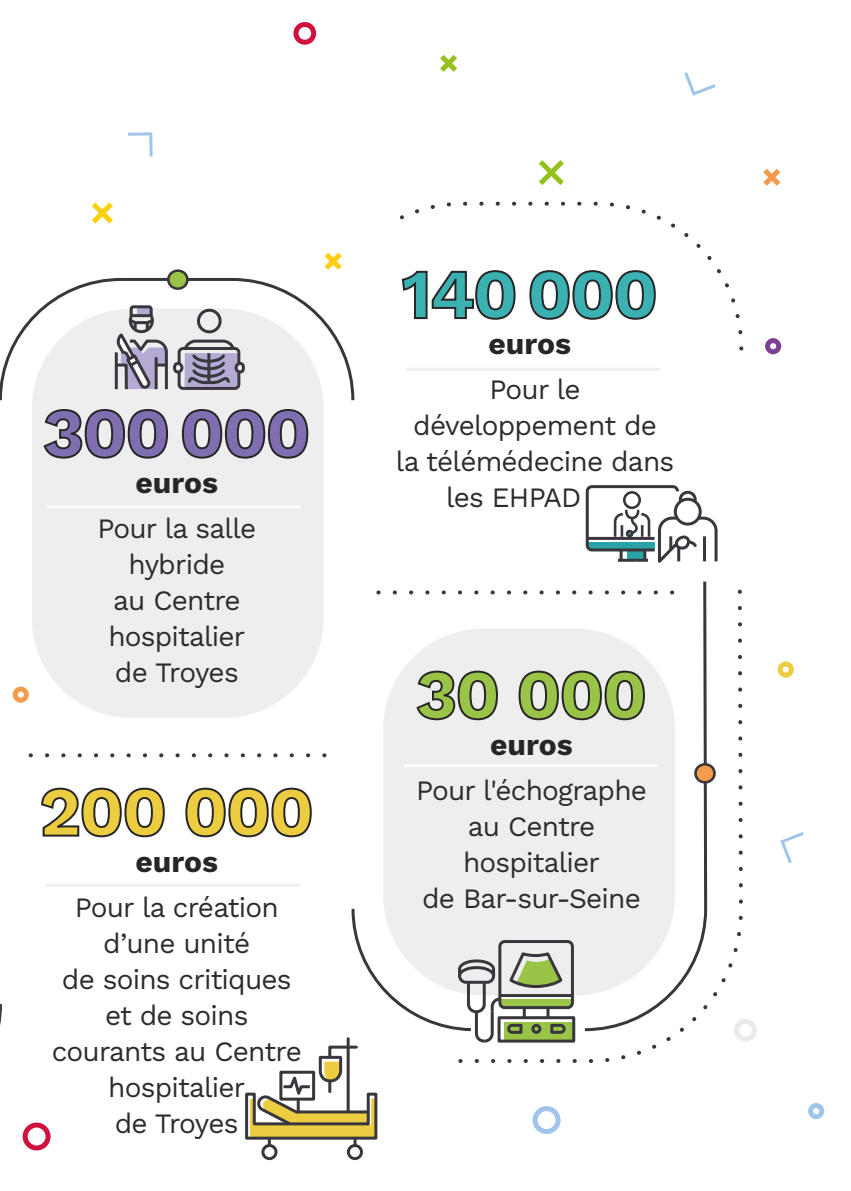
<style>
.page{position:relative;width:851px;height:1191px;background:#fff}
.page>*{position:absolute;margin:0;border:0;box-sizing:border-box;transform-origin:0 0}
.t1{font:700 70px "Work Sans";letter-spacing:-.03em;color:#3bb1b2}
.t2{font:700 70px "Work Sans";letter-spacing:-.03em;color:#eccc40}
.t3{font:700 70px "Work Sans";letter-spacing:-.03em;color:#7f6fb1}
.t4{font:700 70px "Work Sans";color:#9ac447}
.t5{font:700 30px "Work Sans";color:#262626}
.t6{font:28px/36px "Work Sans";letter-spacing:-.03em;color:#2c2c2c;text-align:center}
</style>
<div class="page">
<div style="left:32px;top:309px;width:291px;height:409px;background:#eee;border-radius:100px"></div>
<svg style="left:0;top:1004px;width:2px;height:21px"></svg>
<svg style="left:0;top:278px;width:355px;height:123px"></svg>
<div style="left:383px;top:628px;width:292px;height:367px;background:#eee;border-radius:100px"></div>
<svg style="left:166px;top:269px;width:24px;height:22px"></svg>
<svg style="left:448px;top:587px;width:295px;height:476px"></svg>
<svg style="left:31px;top:753px;width:296px;height:4px"></svg>
<svg style="left:378px;top:590px;width:300px;height:4px"></svg>
<svg style="left:416px;top:669px;width:83px;height:52px"></svg>
<svg style="left:517px;top:669px;width:128px;height:52px"></svg>
<hr style="left:404px;top:764px;width:253px;height:3px;background:#fff">
<svg style="left:585px;top:485px;width:133px;height:78px"></svg>
<hr style="left:406px;top:368px;width:254px;height:3px;background:#eee">
<div style="left:261px;top:1144px;width:16px;height:16px;border:3px solid #39363d;border-radius:50%"></div>
<div style="left:347px;top:1144px;width:16px;height:16px;border:3px solid #39363d;border-radius:50%"></div>
<svg style="left:41px;top:787px;width:124px;height:51px"></svg>
<svg style="left:185px;top:787px;width:127px;height:51px"></svg>
<hr style="left:46px;top:883px;width:253px;height:3px;background:#eee">
<div style="left:197px;top:309px;width:24px;height:24px;border:3px solid #39363d;border-radius:50%"></div>
<svg style="left:176px;top:338px;width:66px;height:53px"></svg>
<div style="left:173px;top:362px;width:10px;height:11px;border:3px solid #39363d;border-radius:50%"></div>
<div style="left:234px;top:362px;width:11px;height:11px;border:3px solid #39363d;border-radius:50%"></div>
<svg style="left:113px;top:304px;width:56px;height:88px"></svg>
<svg style="left:43px;top:409px;width:126px;height:50px"></svg>
<svg style="left:181px;top:409px;width:128px;height:50px"></svg>
<hr style="left:47px;top:505px;width:253px;height:3px;background:#fff">
<svg style="left:245px;top:906px;width:330px;height:239px"></svg>
<svg style="left:23px;top:1122px;width:28px;height:28px"></svg>
<svg style="left:293px;top:22px;width:23px;height:23px"></svg>
<svg style="left:734px;top:1018px;width:22px;height:23px"></svg>
<svg style="left:777px;top:661px;width:16px;height:16px"></svg>
<svg style="left:808px;top:1103px;width:16px;height:16px"></svg>
<svg style="left:13px;top:686px;width:16px;height:16px"></svg>
<svg style="left:765px;top:338px;width:16px;height:16px"></svg>
<svg style="left:440px;top:55px;width:17px;height:17px"></svg>
<svg style="left:538px;top:160px;width:25px;height:25px"></svg>
<svg style="left:763px;top:169px;width:17px;height:17px"></svg>
<svg style="left:324px;top:253px;width:17px;height:17px"></svg>
<svg style="left:92px;top:202px;width:21px;height:21px"></svg>
<svg style="left:128px;top:132px;width:24px;height:25px"></svg>
<svg style="left:780px;top:832px;width:23px;height:31px"></svg>
<svg style="left:684px;top:72px;width:31px;height:24px"></svg>
<svg style="left:400px;top:201px;width:344px;height:150px"></svg>
<h1 class="t3" style="left:43px;top:380px;width:269px">300 000</h1>
<p class="t5" style="left:135px;top:460px;width:84px">euros</p>
<p class="t6" style="left:97px;top:509px;width:160px">Pour la salle hybride<br>au Centre hospitalier de Troyes</p>
<h1 class="t2" style="left:39px;top:758px;width:276px">200 000</h1>
<p class="t5" style="left:135px;top:838px;width:84px">euros</p>
<p class="t6" style="left:52px;top:888px;width:252px">Pour la création d’une unité<br>de soins critiques et de soins courants au Centre hospitalier<br>de Troyes</p>
<h1 class="t1" style="left:401px;top:241px;width:258px">140 000</h1>
<p class="t5" style="left:488px;top:321px;width:84px">euros</p>
<p class="t6" style="left:489px;top:370px;width:93px">Pour le</p>
<p class="t6" style="left:413px;top:406px;width:245px">développement de</p>
<p class="t6" style="left:396px;top:442px;width:280px">la télémédecine dans</p>
<p class="t6" style="left:446px;top:478px;width:137px">les EHPAD</p>
<h1 class="t4" style="left:416px;top:641px;width:233px">30 000</h1>
<p class="t5" style="left:490px;top:721px;width:84px">euros</p>
<p class="t6" style="left:416px;top:771px;width:232px">Pour l'échographe au Centre hospitalier<br>de Bar-sur-Seine</p>
</div>
